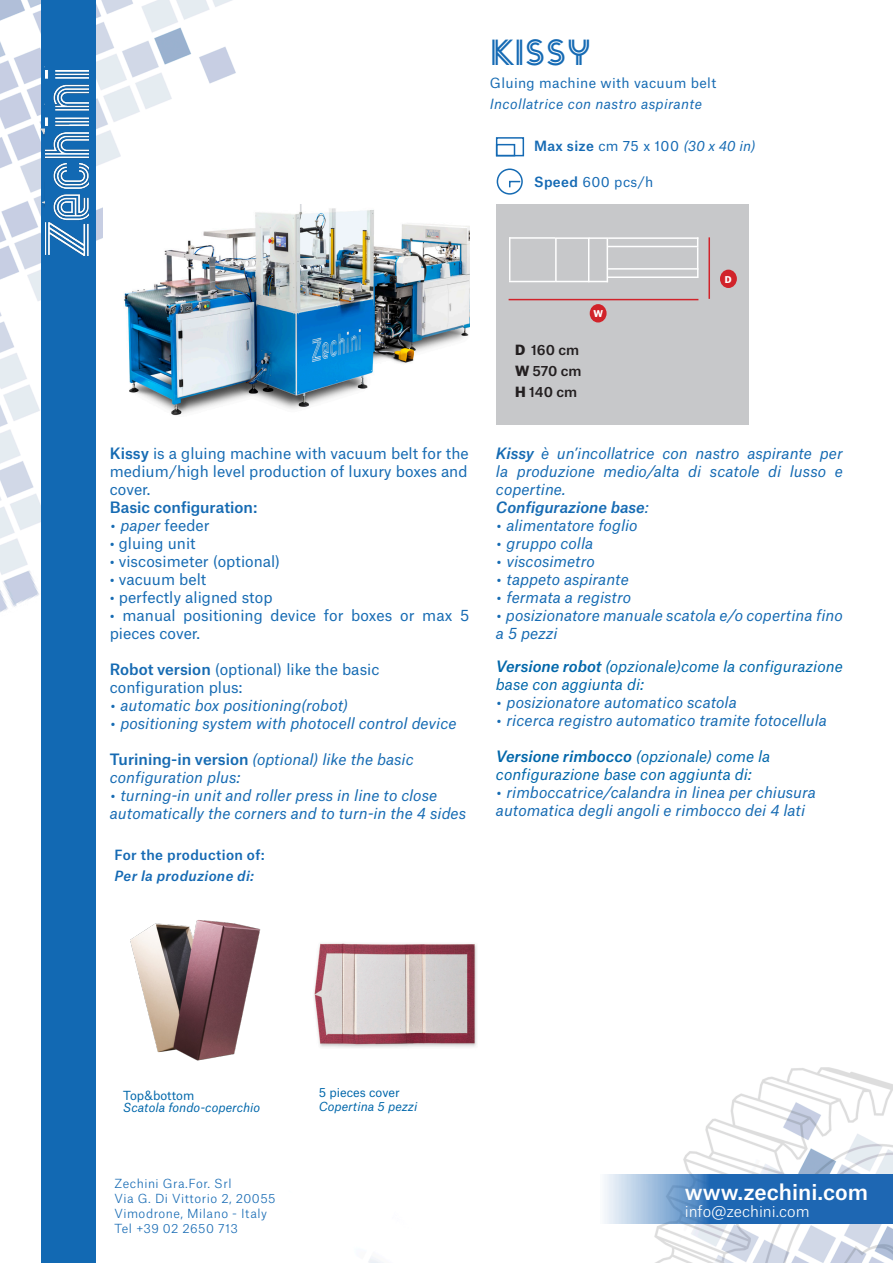
<style>
.page{position:relative;width:893px;height:1263px;background:#fff}
.page>*{position:absolute;margin:0;border:0;box-sizing:border-box;transform-origin:0 0}
.t1{font:36px "Arya Double";letter-spacing:.01em;color:#156ab4}
.t2{font:500 21px "Atlas Grotesk";color:#fff}
.t3{font:italic 15px/18px "Atlas Grotesk";color:#166bb3}
.t4{font:15px/18px "Atlas Grotesk";color:#166bb3}
.t5{font:italic 15px/18px "Atlas Grotesk";color:#0067aa}
.t6{font:italic 500 15px "Atlas Grotesk";color:#166bb3}
.t7{font:300 15px "Atlas Grotesk";color:#fff}
.t8{font:italic 13.5px "Atlas Grotesk";letter-spacing:.025em;color:#166bb3}
.t9{font:13.5px "Atlas Grotesk";letter-spacing:.025em;color:#166bb3}
.t10{font:500 13.5px "Atlas Grotesk";letter-spacing:.025em;color:#156ab4}
.t11{font:500 13.5px "Atlas Grotesk";color:#231f20}
.t12{font:italic 500 13.5px "Atlas Grotesk";letter-spacing:.025em;color:#156ab4}
.t13{font:13.5px "Atlas Grotesk";letter-spacing:.025em;color:#156ab4}
.t14{font:300 12px "Atlas Grotesk";letter-spacing:.04em;color:#176bb4}
.t15{font:italic 12px "Atlas Grotesk";color:#0067aa}
.t16{font:12px "Atlas Grotesk";color:#0067aa}
.t17{font:900 9px "Atlas Grotesk";color:#fff}
.s1{font-weight:500;font-style:normal;color:#156ab4}
.s2{font-style:normal;color:#156ab4}
.s3{font-weight:500}
.s4{font-style:normal}
.s5{font-weight:500;font-style:normal}
.s6{font-weight:900}
.s7{font-weight:400}
</style>
<div class="page">
<img style="left:0;top:0;width:893px;height:1263px">
<div style="left:42px;top:0;width:50px;height:1263px;background:#1269b3"></div>
<div style="left:39px;top:61px;width:57px;height:151px;background:#231f20;opacity:.45"></div>
<svg style="left:40px;top:62px;width:5px;height:146px"></svg>
<svg style="left:600px;top:1174px;width:293px;height:50px;background:#4c86c2"></svg>
<div style="left:496px;top:137px;width:28px;height:19px;border:2px solid #156ab4"></div>
<div style="left:496px;top:144px;width:19px;height:12px;border:2px solid #156ab4"></div>
<div style="left:497px;top:168px;width:26px;height:27px;border:2px solid #166bb3;border-radius:50%"></div>
<svg style="left:508px;top:180px;width:14px;height:9px"></svg>
<img style="left:104px;top:204px;width:365px;height:216px">
<div style="left:497px;top:204px;width:252px;height:220px;background:#c7c8ca"></div>
<hr style="left:555px;top:238px;width:2px;height:43px;background:#fff">
<hr style="left:555px;top:237px;width:34px;height:2px;background:#fff">
<hr style="left:555px;top:281px;width:34px;height:1px;background:#fff">
<hr style="left:588px;top:238px;width:1px;height:44px;background:#fff">
<hr style="left:509px;top:237px;width:46px;height:2px;background:#fff">
<hr style="left:509px;top:281px;width:46px;height:1px;background:#fff">
<hr style="left:509px;top:237px;width:1px;height:44px;background:#fff">
<svg style="left:589px;top:237px;width:19px;height:2px"></svg>
<hr style="left:607px;top:239px;width:1px;height:43px;background:#fff">
<svg style="left:589px;top:281px;width:18px;height:1px"></svg>
<hr style="left:608px;top:237px;width:90px;height:2px;background:#fff">
<hr style="left:607px;top:246px;width:91px;height:1px;background:#fff">
<hr style="left:608px;top:268px;width:90px;height:2px;background:#fff">
<hr style="left:608px;top:276px;width:90px;height:2px;background:#fff">
<hr style="left:509px;top:299px;width:189px;height:1px;background:#d1232a">
<hr style="left:708px;top:237px;width:2px;height:62px;background:#d1232a">
<svg style="left:697px;top:239px;width:1px;height:37px"></svg>
<div style="left:590px;top:305px;width:16px;height:17px;background:#d1232a;border-radius:50%"></div>
<div style="left:590px;top:304px;width:17px;height:18px;border:2px solid #d1232a;border-radius:50%"></div>
<div style="left:721px;top:270px;width:15px;height:17px;background:#d1232a;border-radius:50%"></div>
<div style="left:720px;top:270px;width:17px;height:18px;border:2px solid #d1232a;border-radius:50%"></div>
<div style="left:45px;top:0;width:51px;height:1263px;background:#1269b3"></div>
<img style="left:115px;top:882px;width:184px;height:233px">
<img style="left:299px;top:914px;width:201px;height:164px">
<p class="t1" style="left:490px;top:31px;width:102px">kissy</p>
<p class="t9" style="left:490px;top:72px;width:228px">Gluing machine with vacuum belt</p>
<p class="t8" style="left:490px;top:93px;width:214px">Incollatrice con nastro aspirante</p>
<p class="t8" style="left:534px;top:135px;width:223px"><span class="s1">Max size</span> <span class="s2">cm 75 x 100</span> (30 x 40 in)</p>
<p class="t13" style="left:534px;top:171px;width:121px"><span class="s3">Speed</span> 600 pcs/h</p>
<p class="t4" style="left:110px;top:442px;width:360px"><span class="s3">Kissy</span> is a gluing machine with vacuum belt for the medium/high level production of luxury boxes and cover.<br><span class="s3">Basic configuration:</span></p>
<p class="t3" style="left:110px;top:514px;width:101px">• paper <span class="s4">feeder</span></p>
<p class="t4" style="left:110px;top:532px;width:87px">• gluing unit</p>
<p class="t4" style="left:110px;top:550px;width:172px">• viscosimeter (optional)</p>
<p class="t4" style="left:110px;top:568px;width:98px">• vacuum belt</p>
<p class="t4" style="left:110px;top:586px;width:164px">• perfectly aligned stop</p>
<p class="t4" style="left:110px;top:604px;width:361px">• manual positioning device for boxes or max 5 pieces cover.</p>
<p class="t4" style="left:110px;top:658px;width:271px"><span class="s3">Robot version</span> (optional) like the basic configuration plus:</p>
<p class="t3" style="left:110px;top:694px;width:240px">• automatic box positioning(robot)</p>
<p class="t3" style="left:110px;top:712px;width:348px">• positioning system with photocell control device</p>
<p class="t3" style="left:110px;top:748px;width:305px"><span class="s5">Turining-in version</span> (optional) like the basic configuration plus:</p>
<p class="t3" style="left:110px;top:784px;width:358px">• turning-in unit and roller press in line to close automatically the corners and to turn-in the 4 sides</p>
<p class="t10" style="left:115px;top:843px;width:152px">For the production of:</p>
<p class="t12" style="left:115px;top:864px;width:141px">Per la produzione di:</p>
<p class="t11" style="left:515px;top:339px;width:65px"><span class="s6">D</span> 160 cm</p>
<p class="t11" style="left:515px;top:360px;width:68px"><span class="s6">W</span> 570 cm</p>
<p class="t11" style="left:515px;top:381px;width:63px"><span class="s6">H</span> 140 cm</p>
<p class="t17" style="left:593px;top:306px;width:11px">W</p>
<p class="t17" style="left:725px;top:272px;width:8px">D</p>
<p class="t3" style="left:496px;top:442px;width:348px;text-align:justify"><span class="s3">Kissy</span> è un’incollatrice con nastro aspirante per la produzione medio/alta di scatole di lusso e copertine.</p>
<p class="t6" style="left:496px;top:495px;width:154px">Configurazione base<span class="s7">:</span></p>
<p class="t3" style="left:496px;top:514px;width:143px">• alimentatore foglio</p>
<p class="t3" style="left:496px;top:532px;width:99px">• gruppo colla</p>
<p class="t3" style="left:496px;top:550px;width:100px">• viscosimetro</p>
<p class="t3" style="left:496px;top:568px;width:134px">• tappeto aspirante</p>
<p class="t3" style="left:496px;top:586px;width:137px">• fermata a registro</p>
<p class="t3" style="left:496px;top:604px;width:348px">• posizionatore manuale scatola e/o copertina fino a 5 pezzi</p>
<p class="t5" style="left:496px;top:655px;width:348px"><span class="s3">Versione robot</span> (opzionale)come la configurazione base con aggiunta di:</p>
<p class="t3" style="left:496px;top:691px;width:242px">• posizionatore automatico scatola</p>
<p class="t3" style="left:496px;top:709px;width:333px">• ricerca registro automatico tramite fotocellula</p>
<p class="t5" style="left:496px;top:745px;width:276px"><span class="s3">Versione rimbocco</span> (opzionale) come la configurazione base con aggiunta di:</p>
<p class="t3" style="left:496px;top:781px;width:321px">• rimboccatrice/calandra in linea per chiusura automatica degli angoli e rimbocco dei 4 lati</p>
<p class="t16" style="left:123px;top:1086px;width:72px">Top&amp;bottom</p>
<p class="t15" style="left:123px;top:1098px;width:138px">Scatola fondo-coperchio</p>
<p class="t14" style="left:115px;top:1174px;width:118px">Zechini Gra.For. Srl</p>
<p class="t14" style="left:115px;top:1189px;width:163px">Via G. Di Vittorio 2, 20055</p>
<p class="t14" style="left:115px;top:1204px;width:154px">Vimodrone, Milano - Italy</p>
<p class="t14" style="left:115px;top:1219px;width:125px">Tel +39 02 2650 713</p>
<p class="t16" style="left:319px;top:1082px;width:83px">5 pieces cover</p>
<p class="t15" style="left:319px;top:1097px;width:100px">Copertina 5 pezzi</p>
<p class="t2" style="left:685px;top:1175px;width:185px">www.zechini.com</p>
<p class="t7" style="left:685px;top:1199px;width:126px">info@zechini.com</p>
</div>
